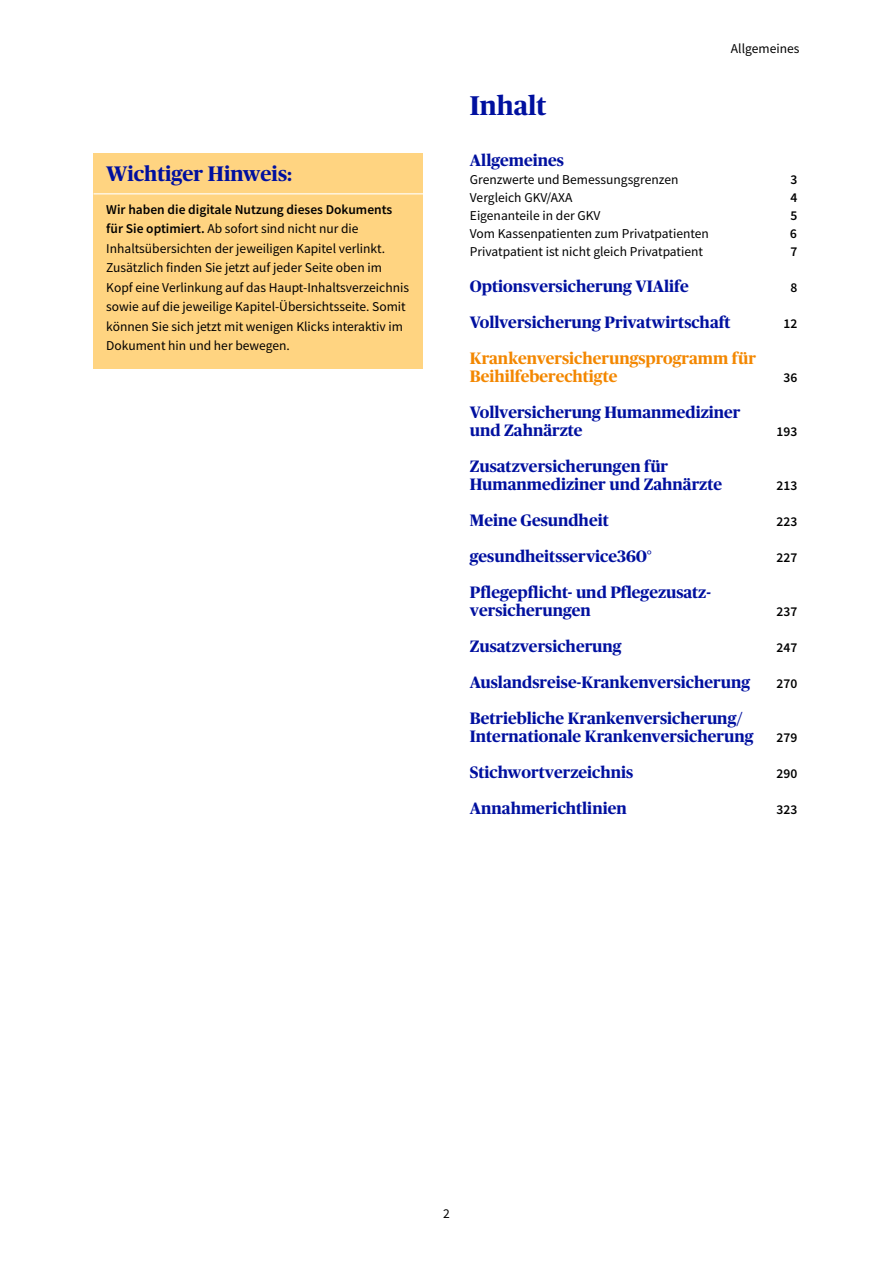
<style>
.page{position:relative;width:893px;height:1263px;background:#fff}
.page>*{position:absolute;margin:0;border:0;box-sizing:border-box;transform-origin:0 0}
.t1{font:700 27px "Publico Headline";color:#00109f}
.t2{font:700 21px "Publico Headline";color:#00109f}
.t3{font:700 16.5px/18px "Publico Headline";color:#00109f}
.t4{font:700 16.5px/18px "Publico Headline";color:#f38700}
.t5{font:13.5px/19.5px "Source Sans Pro";color:#000}
.t6{font:600 13.5px "Source Sans Pro";color:#000}
.s1{font-weight:600}
</style>
<div class="page">
<div style="left:94px;top:153px;width:329px;height:47px;background:#ffd481"></div>
<hr style="left:94px;top:193px;width:329px;height:1px;background:#fff">
<div style="left:94px;top:195px;width:329px;height:173px;background:#ffd481"></div>
<h2 class="t2" style="left:106px;top:158px;width:187px">Wichtiger Hinweis:</h2>
<p class="t5" style="left:106px;top:199px;width:304px"><span class="s1">Wir haben die digitale Nutzung dieses Dokuments für Sie optimiert.</span> Ab sofort sind nicht nur die Inhaltsübersichten der jeweiligen Kapitel verlinkt.<br>Zusätzlich finden Sie jetzt auf jeder Seite oben im Kopf eine Verlinkung auf das Haupt-Inhaltsverzeichnis sowie auf die jeweilige Kapitel-Übersichtsseite. Somit können Sie sich jetzt mit wenigen Klicks interaktiv im Dokument hin und her bewegen.</p>
<p class="t5" style="left:731px;top:38px;width:70px">Allgemeines</p>
<h1 class="t1" style="left:470px;top:86px;width:78px">Inhalt</h1>
<p class="t3" style="left:470px;top:150px;width:96px">Allgemeines</p>
<p class="t5" style="left:470px;top:170px;width:210px">Grenzwerte und Bemessungsgrenzen</p>
<p class="t6" style="left:790px;top:171px;width:8px">3</p>
<p class="t5" style="left:470px;top:188px;width:104px">Vergleich GKV/AXA</p>
<p class="t6" style="left:790px;top:189px;width:8px">4</p>
<p class="t5" style="left:470px;top:206px;width:132px">Eigenanteile in der GKV</p>
<p class="t6" style="left:790px;top:207px;width:8px">5</p>
<p class="t5" style="left:470px;top:224px;width:241px">Vom Kassenpatienten zum Privatpatienten</p>
<p class="t6" style="left:790px;top:225px;width:9px">6</p>
<p class="t5" style="left:470px;top:242px;width:235px">Privatpatient ist nicht gleich Privatpatient</p>
<p class="t6" style="left:790px;top:243px;width:8px">7</p>
<p class="t3" style="left:470px;top:276px;width:220px">Optionsversicherung VIAlife</p>
<p class="t6" style="left:790px;top:279px;width:8px">8</p>
<p class="t3" style="left:470px;top:312px;width:262px">Vollversicherung Privatwirtschaft</p>
<p class="t6" style="left:783px;top:315px;width:15px">12</p>
<p class="t4" style="left:470px;top:348px;width:288px">Krankenversicherungsprogramm für<br>Beihilfeberechtigte</p>
<p class="t6" style="left:783px;top:369px;width:15px">36</p>
<p class="t3" style="left:470px;top:402px;width:272px">Vollversicherung Humanmediziner und Zahnärzte</p>
<p class="t3" style="left:470px;top:456px;width:254px">Zusatzversicherungen für<br>Humanmediziner und Zahnärzte</p>
<p class="t6" style="left:776px;top:423px;width:22px">193</p>
<p class="t6" style="left:776px;top:477px;width:22px">213</p>
<p class="t3" style="left:470px;top:510px;width:140px">Meine Gesundheit</p>
<p class="t6" style="left:776px;top:513px;width:22px">223</p>
<p class="t3" style="left:470px;top:546px;width:183px">gesundheitsservice360°</p>
<p class="t6" style="left:776px;top:549px;width:22px">227</p>
<p class="t3" style="left:470px;top:582px;width:243px">Pflegepflicht- und Pflegezusatz&shy;versicherungen</p>
<p class="t6" style="left:776px;top:603px;width:22px">237</p>
<p class="t3" style="left:470px;top:636px;width:153px">Zusatzversicherung</p>
<p class="t6" style="left:776px;top:639px;width:22px">247</p>
<p class="t3" style="left:470px;top:672px;width:282px">Auslandsreise-Krankenversicherung</p>
<p class="t6" style="left:776px;top:675px;width:22px">270</p>
<p class="t3" style="left:470px;top:708px;width:285px">Betriebliche Krankenversicherung/<br>Internationale Krankenversicherung</p>
<p class="t6" style="left:776px;top:729px;width:22px">279</p>
<p class="t3" style="left:470px;top:762px;width:165px">Stichwortverzeichnis</p>
<p class="t6" style="left:776px;top:765px;width:22px">290</p>
<p class="t3" style="left:470px;top:798px;width:158px">Annahmerichtlinien</p>
<p class="t6" style="left:776px;top:801px;width:22px">323</p>
<p class="t5" style="left:443px;top:1203px;width:8px">2</p>
</div>
